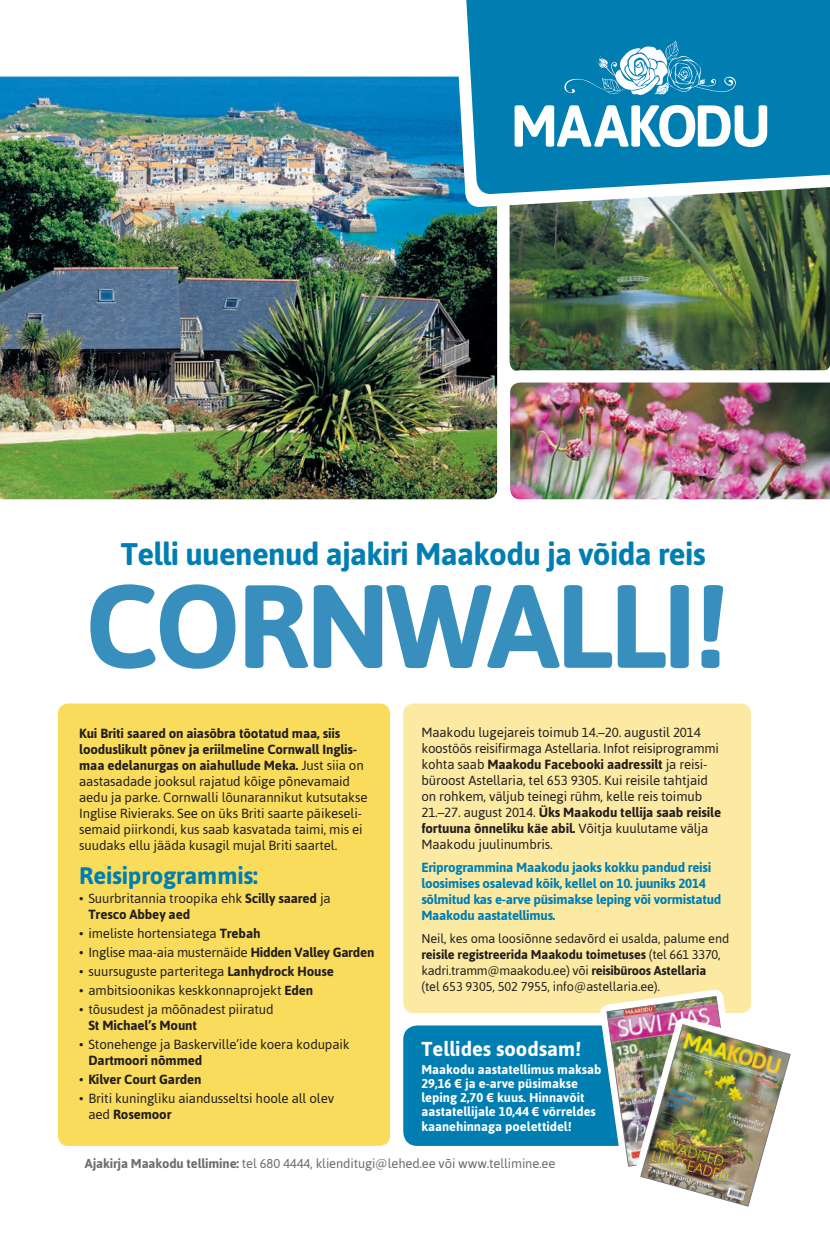
<style>
.page{position:relative;width:830px;height:1234px;background:#fff}
.page>*{position:absolute;margin:0;border:0;box-sizing:border-box;transform-origin:0 0}
.t1{font:700 117.75px "Asap";letter-spacing:-.03em;color:#388fbe}
.t2{font:700 31.2px "Asap";letter-spacing:-.02em;color:#007eb2}
.t3{font:700 23.85px "Asap";letter-spacing:-.01em;color:#007eb2}
.t4{font:700 20.1px "Asap";color:#fff}
.t5{font:13.2px/15.9px "Asap";letter-spacing:-.01em;color:#231f20}
.t6{font:700 13.2px/15.9px "Asap";letter-spacing:-.02em;color:#007eb2}
.t7{font:700 13.2px "Asap";letter-spacing:-.01em;color:#231f20}
.t8{font:700 12.9px/14.1px "Asap";color:#fff}
.t9{font:12.9px "Asap";letter-spacing:-.01em;color:#6c6d70}
.t10{font:12.75px/15.9px "Asap";letter-spacing:-.01em;color:#231f20}
.s1{font-weight:700}
.s2{font-weight:400}
</style>
<div class="page">
<img style="left:0;top:76px;width:497px;height:424px">
<img style="left:497px;top:208px;width:332px;height:162px">
<img style="left:451px;top:76px;width:378px;height:132px">
<svg style="left:463px;top:0;width:366px;height:195px;background:#198ab8"></svg>
<svg style="left:514px;top:105px;width:252px;height:42px"></svg>
<img style="left:497px;top:370px;width:332px;height:130px">
<div style="left:403px;top:703px;width:347px;height:309px;background:#fceaa3;border-radius:10px"></div>
<div style="left:58px;top:703px;width:332px;height:442px;background:#f9dc5b;border-radius:10px"></div>
<div style="left:403px;top:1025px;width:296px;height:120px;background:#007eb2;border-radius:14px"></div>
<svg style="left:561px;top:40px;width:177px;height:56px;background:#3699c2"></svg>
<svg style="left:592px;top:799px;width:159px;height:347px"></svg>
<img style="left:606px;top:995px;width:184px;height:211px">
<p class="t2" style="left:121px;top:536px;width:586px">Telli uuenenud ajakiri Maakodu ja võida reis</p>
<p class="t1" style="left:85px;top:557px;width:643px">CORNWALLI!</p>
<p class="t5" style="left:421px;top:724px;width:301px">Maakodu lugejareis toimub 14.–20. augustil 2014 koostöös reisifirmaga Astellaria. Infot reisiprogrammi kohta saab <span class="s1">Maakodu Facebooki aadressilt</span> ja reisi&shy;büroost Astellaria, tel 653 9305. Kui reisile tahtjaid on rohkem, väljub teinegi rühm, kelle reis toimub 21.–27. august 2014. <span class="s1">Üks Maakodu tellija saab reisile fortuuna õnneliku käe abil.</span> Võitja kuulutame välja Maakodu juulinumbris.</p>
<p class="t6" style="left:421px;top:859px;width:301px">Eriprogrammina Maakodu jaoks kokku pandud reisi loosimises osalevad kõik, kellel on 10. juuniks 2014 sõlmitud kas e-arve püsimakse leping või vormistatud Maakodu aastatellimus.</p>
<p class="t10" style="left:421px;top:930px;width:309px">Neil, kes oma loosiõnne sedavõrd ei usalda, palume end <span class="s1">reisile registreerida Maakodu toimetuses</span> (tel 661 3370, kadri.tramm@maakodu.ee) või <span class="s1">reisibüroos Astellaria<br></span>(tel 653 9305, 502 7955, info@astellaria.ee).</p>
<p class="t5" style="left:79px;top:725px;width:290px"><span class="s1">Kui Briti saared on aiasõbra tõotatud maa, siis looduslikult põnev ja eriilmeline Cornwall Inglis&shy;maa edelanurgas on aiahullude Meka.</span> Just siia on aastasadade jooksul rajatud kõige põnevamaid aedu ja parke. Cornwalli lõunarannikut kutsutakse Inglise Rivieraks. See on üks Briti saarte päikeseli&shy;semaid piirkondi, kus saab kasvatada taimi, mis ei suudaks ellu jääda kusagil mujal Briti saartel.</p>
<p class="t3" style="left:79px;top:861px;width:180px">Reisiprogrammis:</p>
<p class="t5" style="left:88px;top:890px;width:244px;text-indent:-9px">• Suurbritannia troopika ehk <span class="s1">Scilly saared</span> ja<br><span class="s1">Tresco Abbey aed</span></p>
<p class="t5" style="left:79px;top:925px;width:183px">• imeliste hortensiatega <span class="s1">Trebah</span></p>
<p class="t5" style="left:79px;top:944px;width:296px">• Inglise maa-aia musternäide <span class="s1">Hidden Valley Garden</span></p>
<p class="t5" style="left:79px;top:963px;width:256px">• suursuguste parteritega <span class="s1">Lanhydrock House</span></p>
<p class="t5" style="left:79px;top:982px;width:235px">• ambitsioonikas keskkonnaprojekt <span class="s1">Eden</span></p>
<p class="t5" style="left:88px;top:1001px;width:187px;text-indent:-9px">• tõusudest ja mõõnadest piiratud<br><span class="s1">St Michael’s Mount</span></p>
<p class="t5" style="left:88px;top:1035px;width:263px;text-indent:-9px">• Stonehenge ja Baskerville’ide koera kodupaik<br><span class="s1">Dartmoori nõmmed</span></p>
<p class="t7" style="left:79px;top:1071px;width:124px"><span class="s2">•</span> Kilver Court Garden</p>
<p class="t5" style="left:88px;top:1089px;width:247px;text-indent:-9px">• Briti kuningliku aiandusseltsi hoole all olev aed <span class="s1">Rosemoor</span></p>
<p class="t4" style="left:421px;top:1037px;width:161px">Tellides soodsam!</p>
<p class="t8" style="left:421px;top:1061px;width:181px">Maakodu aastatellimus maksab<br>29,16 € ja e-arve püsimakse leping 2,70 € kuus. Hinnavõit aastatellijale 10,44 € võrreldes kaanehinnaga poelettidel!</p>
<p class="t9" style="left:85px;top:1155px;width:472px"><span class="s1">Ajakirja Maakodu tellimine:</span> tel 680 4444, klienditugi@lehed.ee või www.tellimine.ee</p>
</div>
